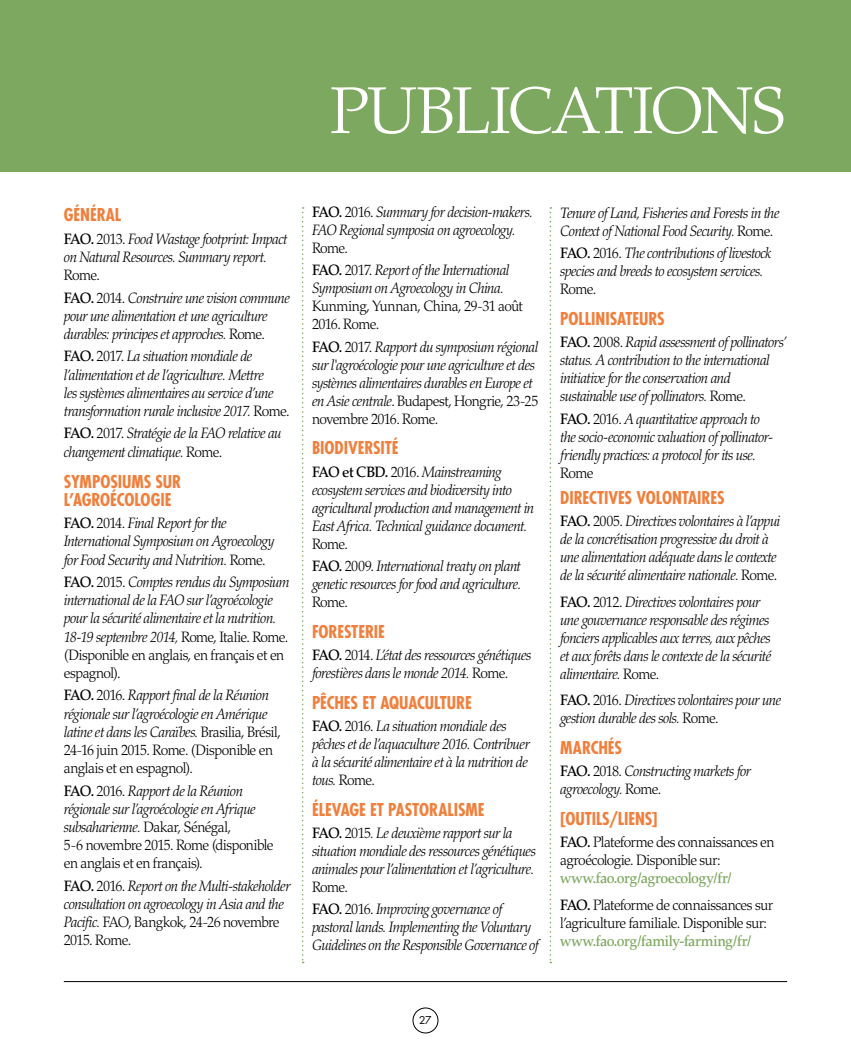
<style>
.page{position:relative;width:851px;height:1063px;background:#fff}
.page>*{position:absolute;margin:0;border:0;box-sizing:border-box;transform-origin:0 0}
.MAINTITLE{font:300 66px "Palatino LT Std";letter-spacing:-.045em;color:#fff}
.TEXT_HEADINGS{font:700 condensed 17.25px/18.1px "Futura Std";letter-spacing:-.005em;color:#f07f3c}
.New_para1_OK{font:italic 300 15px/18px "Palatino LT Std";letter-spacing:-.035em;color:#000;scale:.94 1}
.New_para1_OK-2{font:300 15px/18.1px "Palatino LT Std";letter-spacing:-.035em;color:#000;scale:.94 1}
.t1{font:10.5px "Futura Std";color:#000}
.s1{font-weight:500;font-style:normal}
.s2{font-style:normal}
.s3{font-weight:500}
.s4{font-style:italic}
.s5{font-weight:500;color:#7da85f}
</style>
<div class="page">
<div style="left:412px;top:1008px;width:26px;height:25px;border:1px solid #000;border-radius:50%"></div>
<hr style="left:64px;top:981px;width:723px;height:1px;background:#000">
<div style="left:0;top:0;width:850px;height:171px;background:#7da85f"></div>
<svg style="left:302px;top:207px;width:1px;height:756px"></svg>
<svg style="left:549px;top:207px;width:2px;height:756px"></svg>
<p class="MAINTITLE" style="left:330px;top:72px;width:458px">PUBLICATIONS</p>
<p class="TEXT_HEADINGS" style="left:64px;top:206px;width:59px">GÉNÉRAL</p>
<p class="New_para1_OK" style="left:64px;top:230px;width:239px"><span class="s1">FAO.</span> <span class="s2">2013.</span> Food Wastage footprint: Impact on Natural Resources. Summary report.<br><span class="s2">Rome.</span></p>
<p class="New_para1_OK" style="left:64px;top:289px;width:242px"><span class="s1">FAO.</span> <span class="s2">2014.</span> Construire une vision commune pour une alimentation et une agriculture durables: principes et approches. <span class="s2">Rome.</span></p>
<p class="New_para1_OK" style="left:64px;top:348px;width:241px"><span class="s1">FAO.</span> <span class="s2">2017.</span> La situation mondiale de l’alimentation et de l’agriculture. Mettre<br>les systèmes alimentaires au service d’une transformation rurale inclusive 2017. <span class="s2">Rome.</span></p>
<p class="New_para1_OK" style="left:64px;top:425px;width:233px"><span class="s1">FAO.</span> <span class="s2">2017.</span> Stratégie de la FAO relative au changement climatique. <span class="s2">Rome.</span></p>
<p class="TEXT_HEADINGS" style="left:64px;top:472px;width:119px">SYMPOSIUMS SUR<br>L’AGROÉCOLOGIE</p>
<p class="New_para1_OK" style="left:64px;top:514px;width:226px"><span class="s1">FAO.</span> <span class="s2">2014.</span> Final Report for the<br>International Symposium on Agroecology for Food Security and Nutrition. <span class="s2">Rome.</span></p>
<p class="New_para1_OK" style="left:64px;top:573px;width:242px"><span class="s1">FAO.</span> <span class="s2">2015.</span> Comptes rendus du Symposium international de la FAO sur l’agroécologie pour la sécurité alimentaire et la nutrition.<br>18-19 septembre 2014, <span class="s2">Rome, Italie. Rome. (Disponible en anglais, en français et en espagnol).</span></p>
<p class="New_para1_OK" style="left:64px;top:686px;width:232px"><span class="s1">FAO.</span> <span class="s2">2016.</span> Rapport final de la Réunion régionale sur l’agroécologie en Amérique latine et dans les Caraïbes. <span class="s2">Brasilia, Brésil, 24-16 juin 2015. Rome. (Disponible en anglais et en espagnol).</span></p>
<p class="New_para1_OK-2" style="left:64px;top:782px;width:225px"><span class="s3">FAO.</span> 2016. <span class="s4">Rapport de la Réunion régionale sur l’agroécologie en Afrique subsaharienne.</span> Dakar, Sénégal,<br>5-6 novembre 2015. Rome (disponible en anglais et en français).</p>
<p class="New_para1_OK" style="left:64px;top:877px;width:243px"><span class="s1">FAO.</span> <span class="s2">2016.</span> Report on the Multi-stakeholder consultation on agroecology in Asia and the Pacific. <span class="s2">FAO, Bangkok, 24-26 novembre 2015. Rome.</span></p>
<p class="New_para1_OK" style="left:312px;top:203px;width:236px"><span class="s1">FAO.</span> <span class="s2">2016.</span> Summary for decision-makers.<br>FAO Regional symposia on agroecology.<br><span class="s2">Rome.</span></p>
<p class="New_para1_OK" style="left:312px;top:262px;width:226px"><span class="s1">FAO.</span> <span class="s2">2017.</span> Report of the International<br>Symposium on Agroecology in China.<br><span class="s2">Kunming, Yunnan, China, 29-31 août<br>2016. Rome.</span></p>
<p class="New_para1_OK" style="left:312px;top:338px;width:242px"><span class="s1">FAO.</span> <span class="s2">2017.</span> Rapport du symposium régional sur l'agroécologie pour une agriculture et des systèmes alimentaires durables en Europe et en Asie centrale<span class="s2">. Budapest, Hongrie, 23-25 novembre 2016. Rome.</span></p>
<p class="TEXT_HEADINGS" style="left:312px;top:439px;width:88px">BIODIVERSITÉ</p>
<p class="New_para1_OK" style="left:312px;top:463px;width:238px"><span class="s1">FAO et CBD.</span> <span class="s2">2016.</span> Mainstreaming ecosystem services and biodiversity into agricultural production and management in East Africa. Technical guidance document.<br><span class="s2">Rome.</span></p>
<p class="New_para1_OK" style="left:312px;top:557px;width:224px;text-align:justify"><span class="s1">FAO.</span> <span class="s2">2009.</span> International treaty on plant genetic resources for food and agriculture.<br><span class="s2">Rome.</span></p>
<p class="TEXT_HEADINGS" style="left:312px;top:622px;width:74px">FORESTERIE</p>
<p class="New_para1_OK" style="left:312px;top:646px;width:235px"><span class="s1">FAO.</span> <span class="s2">2014.</span> L’état des ressources génétiques forestières dans le monde 2014. <span class="s2">Rome.</span></p>
<p class="TEXT_HEADINGS" style="left:312px;top:693px;width:161px">PÊCHES ET AQUACULTURE</p>
<p class="New_para1_OK" style="left:312px;top:717px;width:233px"><span class="s1">FAO.</span> <span class="s2">2016.</span> La situation mondiale des pêches et de l’aquaculture 2016. Contribuer à la sécurité alimentaire et à la nutrition de tous. <span class="s2">Rome.</span></p>
<p class="TEXT_HEADINGS" style="left:312px;top:800px;width:174px">ÉLEVAGE ET PASTORALISME</p>
<p class="New_para1_OK" style="left:312px;top:824px;width:239px"><span class="s1">FAO.</span> <span class="s2">2015</span>. Le deuxième rapport sur la situation mondiale des ressources génétiques animales pour l’alimentation et l’agriculture.<br><span class="s2">Rome.</span></p>
<p class="New_para1_OK" style="left:312px;top:900px;width:243px"><span class="s1">FAO.</span> <span class="s2">2016.</span> Improving governance of pastoral lands. Implementing the Voluntary<br>Guidelines on the Responsible Governance of</p>
<p class="New_para1_OK" style="left:560px;top:204px;width:235px">Tenure of Land, Fisheries and Forests in the<br>Context of National Food Security. <span class="s2">Rome.</span></p>
<p class="New_para1_OK" style="left:560px;top:245px;width:226px"><span class="s1">FAO.</span> <span class="s2">2016.</span> The contributions of livestock species and breeds to ecosystem services.<br><span class="s2">Rome.</span></p>
<p class="TEXT_HEADINGS" style="left:560px;top:310px;width:106px">POLLINISATEURS</p>
<p class="New_para1_OK" style="left:560px;top:334px;width:243px"><span class="s1">FAO.</span> <span class="s2">2008.</span> Rapid assessment of pollinators’ status. A contribution to the international initiative for the conservation and sustainable use of pollinators. <span class="s2">Rome.</span></p>
<p class="New_para1_OK" style="left:560px;top:410px;width:228px"><span class="s1">FAO.</span> <span class="s2">2016.</span> A quantitative approach to the socio-economic valuation of pollinator&shy;friendly practices: a protocol for its use.<br><span class="s2">Rome</span></p>
<p class="TEXT_HEADINGS" style="left:560px;top:489px;width:166px">DIRECTIVES VOLONTAIRES</p>
<p class="New_para1_OK" style="left:560px;top:513px;width:236px"><span class="s1">FAO.</span> <span class="s2">2005.</span> Directives volontaires à l’appui de la concrétisation progressive du droit à une alimentation adéquate dans le contexte de la sécurité alimentaire nationale. <span class="s2">Rome.</span></p>
<p class="New_para1_OK" style="left:560px;top:593px;width:226px"><span class="s1">FAO.</span> <span class="s2">2012.</span> Directives volontaires pour une gouvernance responsable des régimes fonciers applicables aux terres, aux pêches et aux forêts dans le contexte de la sécurité alimentaire. <span class="s2">Rome.</span></p>
<p class="New_para1_OK" style="left:560px;top:692px;width:236px"><span class="s1">FAO.</span> <span class="s2">2016.</span> Directives volontaires pour une gestion durable des sols. <span class="s2">Rome.</span></p>
<p class="TEXT_HEADINGS" style="left:560px;top:739px;width:63px">MARCHÉS</p>
<p class="New_para1_OK" style="left:560px;top:763px;width:204px"><span class="s1">FAO.</span> <span class="s2">2018.</span> Constructing markets for agroecology. <span class="s2">Rome.</span></p>
<p class="TEXT_HEADINGS" style="left:560px;top:810px;width:99px">[OUTILS/LIENS]</p>
<p class="New_para1_OK-2" style="left:560px;top:834px;width:229px"><span class="s3">FAO.</span> Plateforme des connaissances en agroécologie. Disponible sur: <span class="s5">www.fao.org/agroecology/fr/</span></p>
<p class="New_para1_OK-2" style="left:560px;top:896px;width:228px"><span class="s3">FAO.</span> Plateforme de connaissances sur l’agriculture familiale. Disponible sur: <span class="s5">www.fao.org/family-farming/fr/</span></p>
<p class="t1" style="left:419px;top:1014px;width:14px">27</p>
</div>
